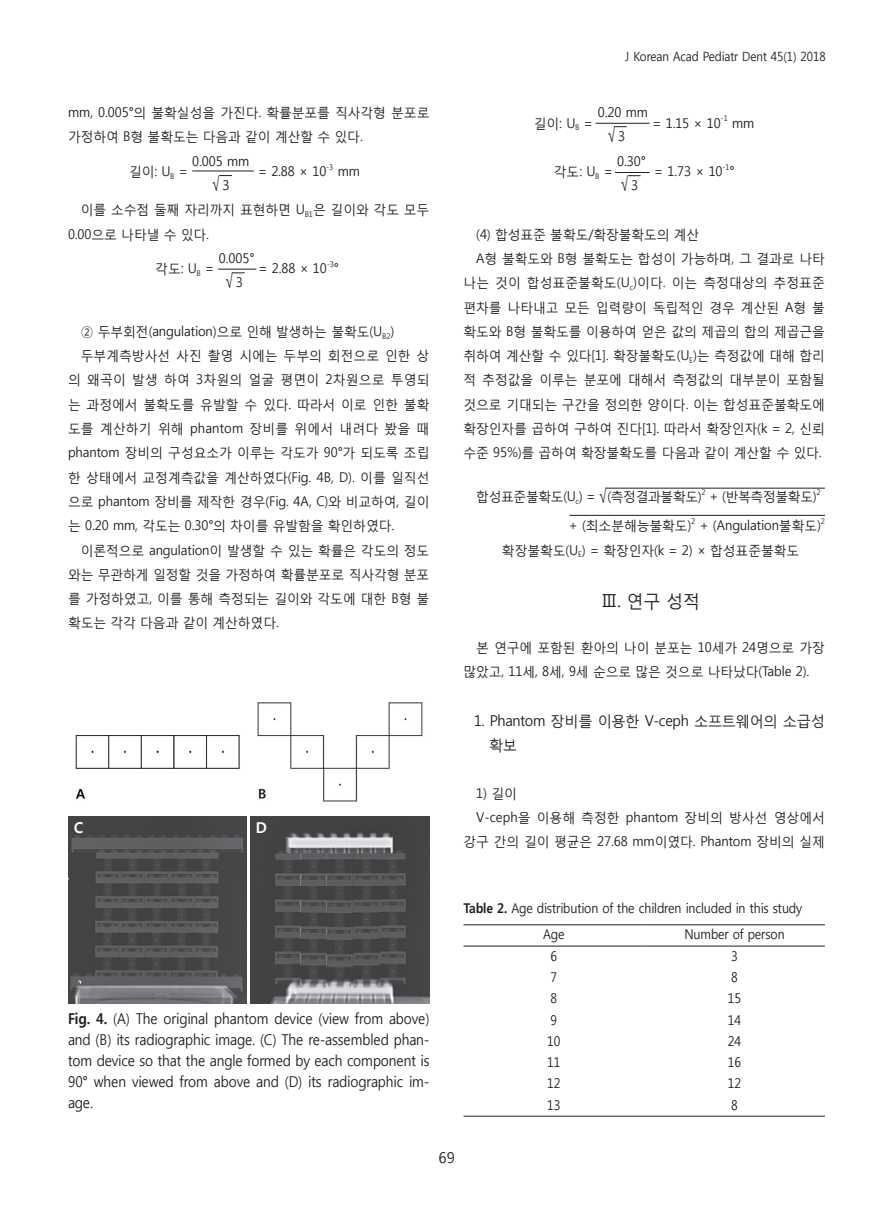
<style>
.page{position:relative;width:893px;height:1212px;background:#fff}
.page>*{position:absolute;margin:0;border:0;box-sizing:border-box;transform-origin:0 0}
.t1{font:20.25px "Malgun Gothic";color:#231f20;scale:.63 1}
.t2{font:18px "Malgun Gothic";color:#231f20;scale:.95 1}
.t3{font:15px/21px "Malgun Gothic";letter-spacing:-.01em;color:#231f20;text-align:justify;scale:.9 1}
.t4{font:15px/24.3px "Malgun Gothic";letter-spacing:-.01em;color:#231f20;scale:.95 1}
.t5{font:15px "Malgun Gothic";letter-spacing:-.01em;color:#231f20}
.t6{font:700 15px "Malgun Gothic";color:#fff}
.t7{font:13.5px/24.3px "Malgun Gothic";letter-spacing:-.01em;color:#231f20;scale:.95 1}
.t8{font:13.5px/26.1px "Malgun Gothic";letter-spacing:-.01em;color:#231f20;scale:.9 1}
.t9{font:13.5px "Malgun Gothic";letter-spacing:.01em;color:#231f20;scale:.95 1}
.t10{font:13.5px "Malgun Gothic";letter-spacing:-.03em;color:#231f20;scale:.95 1}
.t11{font:12.75px "Malgun Gothic";letter-spacing:-.005em;color:#231f20;scale:.9 1}
.t12{font:7.8px "Malgun Gothic";color:#231f20;scale:.95 1}
.s1{font-size:13.5px}
.s2{font-size:20.25px}
.s3{font-weight:700}
</style>
<div class="page">
<hr style="left:463px;top:946px;width:181px;height:1px;background:#231f20">
<hr style="left:644px;top:946px;width:181px;height:1px;background:#231f20">
<hr style="left:463px;top:924px;width:181px;height:1px;background:#231f20">
<hr style="left:644px;top:924px;width:181px;height:1px;background:#231f20">
<hr style="left:463px;top:1116px;width:181px;height:1px;background:#231f20">
<hr style="left:644px;top:1116px;width:181px;height:1px;background:#231f20">
<img style="left:75px;top:735px;width:165px;height:64px">
<img style="left:257px;top:702px;width:166px;height:100px">
<img style="left:68px;top:817px;width:179px;height:186px">
<img style="left:251px;top:816px;width:178px;height:187px">
<hr style="left:192px;top:171px;width:62px;height:1px;background:#231f20">
<svg style="left:219px;top:175px;width:13px;height:1px"></svg>
<svg style="left:232px;top:272px;width:13px;height:1px"></svg>
<hr style="left:218px;top:269px;width:38px;height:1px;background:#231f20">
<svg style="left:614px;top:126px;width:13px;height:1px"></svg>
<hr style="left:595px;top:123px;width:54px;height:1px;background:#231f20">
<svg style="left:628px;top:175px;width:13px;height:1px"></svg>
<hr style="left:615px;top:172px;width:34px;height:1px;background:#231f20">
<hr style="left:605px;top:488px;width:220px;height:1px;background:#231f20">
<hr style="left:569px;top:515px;width:256px;height:1px;background:#231f20">
<p class="t7" style="left:68px;top:100px;width:382px">mm, 0.005°의 불확실성을 가진다. 확률분포를 직사각형 분포로 가정하여 B형 불확도는 다음과 같이 계산할 수 있다.</p>
<p class="t7" style="left:129px;top:159px;width:64px">길이: U<sub>B</sub> =</p>
<p class="t7" style="left:192px;top:149px;width:62px">0.005 mm</p>
<p class="t7" style="left:258px;top:159px;width:73px">= 2.88 × 10</p>
<p class="t12" style="left:326px;top:163px;width:9px">-3</p>
<p class="t7" style="left:338px;top:159px;width:25px">mm</p>
<h1 class="t1" style="left:212px;top:172px;width:29px">√ <span class="s1">3</span></h1>
<p class="t7" style="left:68px;top:198px;width:382px;text-indent:13px">이를 소수점 둘째 자리까지 표현하면 U<sub>B1</sub>은 길이와 각도 모두<br>0.00으로 나타낼 수 있다.</p>
<p class="t7" style="left:155px;top:257px;width:64px">각도: U<sub>B</sub> =</p>
<p class="t7" style="left:219px;top:246px;width:39px">0.005°</p>
<p class="t7" style="left:259px;top:257px;width:73px">= 2.88 × 10</p>
<p class="t12" style="left:327px;top:260px;width:9px">-3</p>
<p class="t7" style="left:334px;top:257px;width:7px">°</p>
<h1 class="t1" style="left:225px;top:269px;width:29px">√ <span class="s1">3</span></h1>
<p class="t7" style="left:81px;top:319px;width:332px">② 두부회전(angulation)으로 인해 발생하는 불확도(U<sub>B2</sub>)</p>
<p class="t7" style="left:81px;top:343px;width:368px">두부계측방사선 사진 촬영 시에는 두부의 회전으로 인한 상</p>
<p class="t9" style="left:68px;top:372px;width:382px">의 왜곡이 발생 하여 3차원의 얼굴 평면이 2차원으로 투영되</p>
<p class="t7" style="left:68px;top:392px;width:382px">는 과정에서 불확도를 유발할 수 있다. 따라서 이로 인한 불확</p>
<p class="t9" style="left:68px;top:420px;width:382px">도를 계산하기 위해 phantom 장비를 위에서 내려다 봤을 때</p>
<p class="t7" style="left:68px;top:441px;width:382px">phantom 장비의 구성요소가 이루는 각도가 90°가 되도록 조립</p>
<p class="t7" style="left:68px;top:465px;width:382px">한 상태에서 교정계측값을 계산하였다(Fig. 4B, D). 이를 일직선</p>
<p class="t7" style="left:68px;top:489px;width:382px">으로 phantom 장비를 제작한 경우(Fig. 4A, C)와 비교하여, 길이</p>
<p class="t7" style="left:68px;top:513px;width:345px">는 0.20 mm, 각도는 0.30°의 차이를 유발함을 확인하였다.</p>
<p class="t7" style="left:81px;top:538px;width:369px">이론적으로 angulation이 발생할 수 있는 확률은 각도의 정도</p>
<p class="t7" style="left:68px;top:562px;width:382px">와는 무관하게 일정할 것을 가정하여 확률분포로 직사각형 분포</p>
<p class="t7" style="left:68px;top:586px;width:382px">를 가정하였고, 이를 통해 측정되는 길이와 각도에 대한 B형 불</p>
<p class="t7" style="left:68px;top:611px;width:223px">확도는 각각 다음과 같이 계산하였다.</p>
<p class="t6" style="left:74px;top:818px;width:11px">C</p>
<p class="t6" style="left:256px;top:818px;width:13px">D</p>
<p class="t11" style="left:625px;top:49px;width:224px">J Korean Acad Pediatr Dent 45(1) 2018</p>
<p class="t7" style="left:598px;top:100px;width:54px">0.20 mm</p>
<p class="t7" style="left:652px;top:111px;width:73px">= 1.15 × 10</p>
<p class="t12" style="left:721px;top:114px;width:9px">-1</p>
<p class="t7" style="left:534px;top:111px;width:64px">길이: U<sub>B</sub> =</p>
<p class="t7" style="left:732px;top:111px;width:25px">mm</p>
<h1 class="t1" style="left:608px;top:123px;width:29px">√ <span class="s1">3</span></h1>
<p class="t7" style="left:554px;top:159px;width:64px">각도: U<sub>B</sub> =</p>
<p class="t7" style="left:617px;top:149px;width:31px">0.30°</p>
<p class="t7" style="left:654px;top:159px;width:73px">= 1.73 × 10</p>
<p class="t12" style="left:722px;top:163px;width:9px">-1</p>
<p class="t7" style="left:729px;top:159px;width:7px">°</p>
<h1 class="t1" style="left:621px;top:172px;width:29px">√ <span class="s1">3</span></h1>
<p class="t7" style="left:476px;top:222px;width:236px">(4) 합성표준 불확도/확장불확도의 계산</p>
<p class="t7" style="left:476px;top:246px;width:369px">A형 불확도와 B형 불확도는 합성이 가능하며, 그 결과로 나타</p>
<p class="t7" style="left:463px;top:270px;width:382px">나는 것이 합성표준불확도(U<sub>c</sub>)이다. 이는 측정대상의 추정표준</p>
<p class="t7" style="left:463px;top:295px;width:382px">편차를 나타내고 모든 입력량이 독립적인 경우 계산된 A형 불</p>
<p class="t7" style="left:463px;top:319px;width:382px">확도와 B형 불확도를 이용하여 얻은 값의 제곱의 합의 제곱근을</p>
<p class="t7" style="left:463px;top:343px;width:382px">취하여 계산할 수 있다[1]. 확장불확도(U<sub>E</sub>)는 측정값에 대해 합리</p>
<p class="t7" style="left:463px;top:368px;width:382px">적 추정값을 이루는 분포에 대해서 측정값의 대부분이 포함될</p>
<p class="t7" style="left:463px;top:392px;width:382px">것으로 기대되는 구간을 정의한 양이다. 이는 합성표준불확도에</p>
<p class="t7" style="left:463px;top:416px;width:382px">확장인자를 곱하여 구하여 진다[1]. 따라서 확장인자(k = 2, 신뢰</p>
<p class="t7" style="left:463px;top:441px;width:379px">수준 95%)를 곱하여 확장불확도를 다음과 같이 계산할 수 있다.</p>
<p class="t10" style="left:476px;top:489px;width:239px">합성표준불확도(U<sub>c</sub>) = <span class="s2">√</span>(측정결과불확도)</p>
<p class="t12" style="left:701px;top:488px;width:6px">2</p>
<p class="t10" style="left:709px;top:489px;width:114px">+ (반복측정불확도)</p>
<p class="t12" style="left:816px;top:488px;width:6px">2</p>
<p class="t7" style="left:569px;top:513px;width:130px">+ (최소분해능불확도)</p>
<p class="t12" style="left:691px;top:517px;width:6px">2</p>
<p class="t7" style="left:700px;top:513px;width:129px">+ (Angulation불확도)</p>
<p class="t12" style="left:821px;top:517px;width:6px">2</p>
<p class="t7" style="left:502px;top:538px;width:314px">확장불확도(U<sub>E</sub>) = 확장인자(k = 2) × 합성표준불확도</p>
<h2 class="t2" style="left:601px;top:590px;width:106px">Ⅲ. 연구 성적</h2>
<p class="t7" style="left:463px;top:635px;width:382px;text-indent:13px">본 연구에 포함된 환아의 나이 분포는 10세가 24명으로 가장 많았고, 11세, 8세, 9세 순으로 많은 것으로 나타났다(Table 2).</p>
<p class="t4" style="left:489px;top:709px;width:355px;text-indent:-15px">1. Phantom 장비를 이용한 V-ceph 소프트웨어의 소급성 확보</p>
<p class="t7" style="left:476px;top:781px;width:44px">1) 길이</p>
<p class="t7" style="left:476px;top:805px;width:369px">V-ceph을 이용해 측정한 phantom 장비의 방사선 영상에서</p>
<p class="t7" style="left:463px;top:829px;width:382px">강구 간의 길이 평균은 27.68 mm이였다. Phantom 장비의 실제</p>
<p class="t3" style="left:68px;top:1008px;width:403px"><span class="s3">Fig. 4.</span> (A) The original phantom device (view from above) and (B) its radiographic image. (C) The re-assembled phan&shy;tom device so that the angle formed by each component is 90° when viewed from above and (D) its radiographic im&shy;age.</p>
<p class="t8" style="left:543px;top:896px;width:289px;text-indent:-80px"><span class="s3">Table 2.</span> Age distribution of the children included in this study<br>Age</p>
<p class="t8" style="left:684px;top:922px;width:113px">Number of person</p>
<p class="t8" style="left:550px;top:943px;width:9px">6</p>
<p class="t8" style="left:731px;top:943px;width:9px">3</p>
<p class="t8" style="left:550px;top:964px;width:9px">7</p>
<p class="t8" style="left:731px;top:964px;width:9px">8</p>
<p class="t8" style="left:550px;top:985px;width:9px">8</p>
<p class="t8" style="left:728px;top:985px;width:16px">15</p>
<p class="t8" style="left:550px;top:1007px;width:9px">9</p>
<p class="t8" style="left:728px;top:1007px;width:16px">14</p>
<p class="t8" style="left:547px;top:1028px;width:16px">10</p>
<p class="t8" style="left:728px;top:1028px;width:16px">24</p>
<p class="t8" style="left:547px;top:1049px;width:16px">11</p>
<p class="t8" style="left:728px;top:1049px;width:16px">16</p>
<p class="t8" style="left:547px;top:1071px;width:16px">12</p>
<p class="t8" style="left:728px;top:1071px;width:16px">12</p>
<p class="t8" style="left:547px;top:1092px;width:16px">13</p>
<p class="t8" style="left:731px;top:1092px;width:9px">8</p>
<p class="t5" style="left:439px;top:1149px;width:18px">69</p>
</div>
